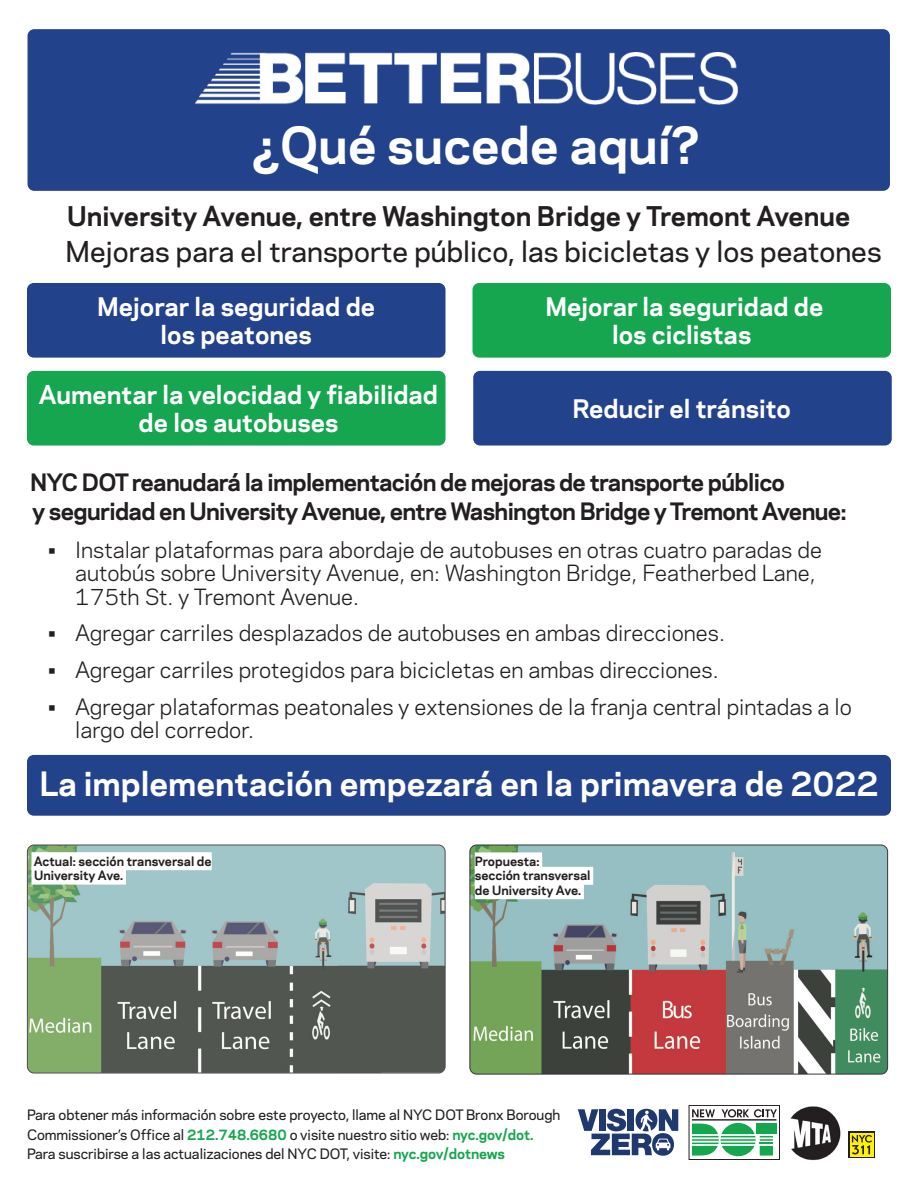
<style>
.page{position:relative;width:918px;height:1188px;background:#fff}
.page>*{position:absolute;margin:0;border:0;box-sizing:border-box;transform-origin:0 0}
.t1{font:700 48px "Galaxie Polaris";color:#fff}
.t2{font:700 31.5px "Galaxie Polaris";color:#fff}
.t3{font:500 27px "Galaxie Polaris";color:#231f20}
.t4{font:700 25.5px "Galaxie Polaris";color:#231f20}
.t5{font:700 24px/28.5px "Galaxie Polaris";color:#fff;text-align:center}
.t6{font:700 22.5px/28.5px "Galaxie Polaris";letter-spacing:-.03em;color:#231f20}
.t7{font:21px/23.2px "Galaxie Polaris";color:#231f20}
.t8{font:500 13.5px/19.5px "Galaxie Polaris";letter-spacing:-.005em;color:#231f20}
.t9{font:700 12px/14.4px "Galaxie Polaris";color:#231f20}
.s1{font-weight:700;color:#15a64f}
</style>
<div class="page">
<div style="left:27px;top:755px;width:864px;height:61px;background:#23428c;border-radius:7px"></div>
<div style="left:27px;top:283px;width:419px;height:75px;background:#23428c;border-radius:7px"></div>
<div style="left:472px;top:283px;width:419px;height:75px;background:#15a64f;border-radius:7px"></div>
<div style="left:28px;top:29px;width:862px;height:162px;background:#23428c;border-radius:7px"></div>
<img style="left:195px;top:52px;width:543px;height:53px">
<div style="left:27px;top:371px;width:419px;height:75px;background:#15a64f;border-radius:7px"></div>
<div style="left:473px;top:371px;width:419px;height:75px;background:#23428c;border-radius:7px"></div>
<img style="left:470px;top:845px;width:418px;height:229px">
<div style="left:470px;top:845px;width:418px;height:229px;border:1px solid #231f20;border-radius:7px"></div>
<img style="left:27px;top:845px;width:417px;height:228px">
<div style="left:27px;top:845px;width:419px;height:228px;border:1px solid #231f20;border-radius:7px"></div>
<div style="left:32px;top:852px;width:180px;height:18px;background:#fff"></div>
<div style="left:32px;top:867px;width:94px;height:18px;background:#fff"></div>
<div style="left:475px;top:852px;width:67px;height:18px;background:#fff"></div>
<div style="left:475px;top:867px;width:118px;height:18px;background:#fff"></div>
<div style="left:475px;top:881px;width:109px;height:18px;background:#fff"></div>
<img style="left:790px;top:1106px;width:51px;height:55px">
<div style="left:689px;top:1105px;width:91px;height:55px;border:1px solid #231f20"></div>
<svg style="left:692px;top:1109px;width:85px;height:47px"></svg>
<div style="left:848px;top:1131px;width:27px;height:27px;background:#231f20"></div>
<div style="left:850px;top:1133px;width:24px;height:24px;background:linear-gradient(to right,#fff101,#fff101)"></div>
<svg style="left:852px;top:1135px;width:20px;height:19px"></svg>
<svg style="left:578px;top:1109px;width:100px;height:47px"></svg>
<p class="t1" style="left:252px;top:110px;width:449px">¿Qué sucede aquí?</p>
<p class="t4" style="left:67px;top:197px;width:785px">University Avenue, entre Washington Bridge y Tremont Avenue</p>
<p class="t3" style="left:66px;top:232px;width:817px">Mejoras para el transporte público, las bicicletas y los peatones</p>
<p class="t5" style="left:97px;top:291px;width:280px">Mejorar la seguridad de los peatones</p>
<p class="t5" style="left:545px;top:291px;width:280px">Mejorar la seguridad de los ciclistas</p>
<p class="t5" style="left:39px;top:379px;width:401px">Aumentar la velocidad y fiabilidad de los autobuses</p>
<p class="t5" style="left:572px;top:393px;width:220px">Reducir el tránsito</p>
<p class="t6" style="left:30px;top:467px;width:818px">NYC DOT reanudará la implementación de mejoras de transporte público<br>y seguridad en University Avenue, entre Washington Bridge y Tremont Avenue:</p>
<p class="t7" style="left:75px;top:537px;width:748px;text-indent:-27px">• Instalar plataformas para abordaje de autobuses en otras cuatro paradas de autobús sobre University Avenue, en: Washington Bridge, Featherbed Lane,<br>175th St. y Tremont Avenue.</p>
<p class="t7" style="left:48px;top:621px;width:678px">• Agregar carriles desplazados de autobuses en ambas direcciones.</p>
<p class="t7" style="left:48px;top:657px;width:672px">• Agregar carriles protegidos para bicicletas en ambas direcciones.</p>
<p class="t7" style="left:75px;top:694px;width:778px;text-indent:-27px">• Agregar plataformas peatonales y extensiones de la franja central pintadas a lo largo del corredor.</p>
<p class="t2" style="left:39px;top:760px;width:841px">La implementación empezará en la primavera de 2022</p>
<p class="t9" style="left:34px;top:853px;width:179px">Actual: sección transversal de<br>University Ave.</p>
<p class="t9" style="left:475px;top:853px;width:66px">Propuesta:</p>
<p class="t9" style="left:475px;top:868px;width:117px">sección transversal</p>
<p class="t9" style="left:475px;top:882px;width:108px">de University Ave.</p>
<p class="t8" style="left:27px;top:1105px;width:535px">Para obtener más información sobre este proyecto, llame al NYC DOT Bronx Borough<br>Commissioner’s Office al <span class="s1">212.748.6680</span> o visite nuestro sitio web: <span class="s1">nyc.gov/dot.<br></span>Para suscribirse a las actualizaciones del NYC DOT, visite: <span class="s1">nyc.gov/dotnews</span></p>
</div>
